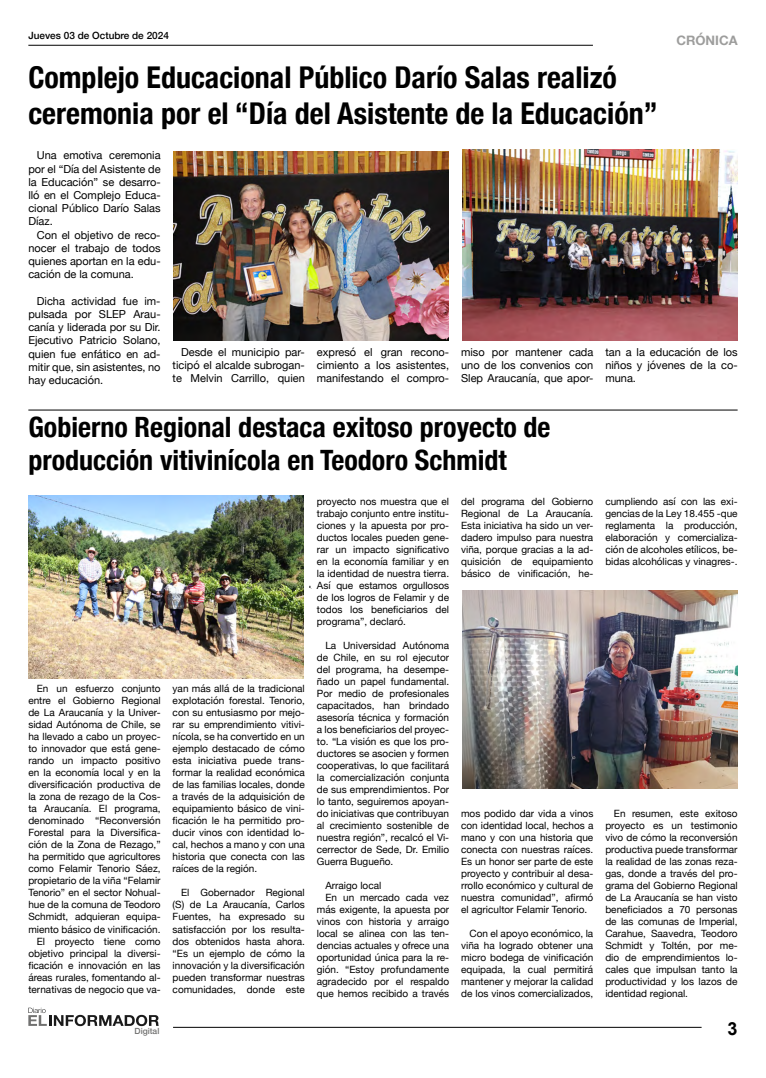
<style>
.page{position:relative;width:766px;height:1078px;background:#fff}
.page>*{position:absolute;margin:0;border:0;box-sizing:border-box;transform-origin:0 0}
.t1{font:700 condensed 30px/36px "Helvetica Neue";color:#000}
.t2{font:700 condensed 28px/33.6px "Helvetica Neue";color:#000}
.t3{font:700 18px "Arial";color:#000}
.t4{font:700 13px "Helvetica Neue";color:#9d9d9c}
.t5{font:11px/13.2px "Helvetica Neue";color:#000;text-align:justify}
.t6{font:10px/12px "Helvetica Neue";color:#000;text-align:justify}
.t7{font:500 10px "Helvetica Neue";color:#000}
.t8{font:500 8.5px "Helvetica Neue";color:#717170}
</style>
<div class="page">
<hr style="left:28px;top:45px;width:564px;height:1px;background:#000">
<hr style="left:173px;top:1026px;width:528px;height:1px;background:#000">
<svg style="left:28px;top:1007px;width:131px;height:18px"></svg>
<hr style="left:28px;top:410px;width:709px;height:1px;background:#000">
<img style="left:173px;top:151px;width:275px;height:190px">
<img style="left:462px;top:149px;width:275px;height:192px">
<img style="left:28px;top:495px;width:275px;height:183px">
<img style="left:462px;top:590px;width:275px;height:198px">
<p class="t7" style="left:28px;top:28px;width:142px">Jueves 03 de Octubre de 2024</p>
<h1 class="t1" style="left:28px;top:57px;width:630px">Complejo Educacional Público Darío Salas realizó ceremonia por el “Día del Asistente de la Educación”</h1>
<h3 class="t4" style="left:676px;top:30px;width:63px">CRÓNICA</h3>
<p class="t5" style="left:28px;top:149px;width:134px;text-indent:9px">Una emotiva ceremonia por el “Día del Asistente de la Educación” se desarro&shy;lló en el Complejo Educa&shy;cional Público Darío Salas Díaz.</p>
<p class="t5" style="left:28px;top:229px;width:134px;text-indent:9px">Con el objetivo de reco&shy;nocer el trabajo de todos quienes aportan en la edu&shy;cación de la comuna.</p>
<p class="t5" style="left:28px;top:295px;width:134px;text-indent:9px">Dicha actividad fue im&shy;pulsada por SLEP Arau&shy;canía y liderada por su Dir.<br>Ejecutivo Patricio Solano, quien fue enfático en ad&shy;mitir que, sin asistentes, no hay educación.</p>
<p class="t5" style="left:172px;top:345px;width:134px;text-indent:9px">Desde el municipio par&shy;ticipó el alcalde subrogan&shy;te Melvin Carrillo, quien</p>
<p class="t5" style="left:317px;top:345px;width:134px">expresó el gran recono&shy;cimiento a los asistentes, manifestando el compro-</p>
<p class="t5" style="left:461px;top:345px;width:134px">miso por mantener cada uno de los convenios con Slep Araucanía, que apor-</p>
<p class="t5" style="left:605px;top:345px;width:134px">tan a la educación de los niños y jóvenes de la co&shy;muna.</p>
<h2 class="t2" style="left:28px;top:408px;width:523px">Gobierno Regional destaca exitoso proyecto de producción vitivinícola en Teodoro Schmidt</h2>
<p class="t6" style="left:28px;top:683px;width:134px;text-align:right">En un esfuerzo conjunto entre el Gobierno Regional de La Araucanía y la Univer&shy;sidad Autónoma de Chile, se ha llevado a cabo un proyec&shy;to innovador que está gene&shy;rando un impacto positivo en la economía local y en la diversificación productiva de la zona de rezago de la Cos&shy;ta Araucanía. El programa, denominado “Reconversión<br>Forestal para la Diversifica&shy;ción de la Zona de Rezago,” ha permitido que agricultores como Felamir Tenorio Sáez, propietario de la viña “Felamir<br>Tenorio” en el sector Nohual&shy;hue de la comuna de Teodoro<br>Schmidt, adquieran equipa&shy;miento básico de vinificación.<br>El proyecto tiene como objetivo principal la diversi&shy;ficación e innovación en las áreas rurales, fomentando al&shy;ternativas de negocio que va-</p>
<p class="t6" style="left:172px;top:683px;width:134px">yan más allá de la tradicional explotación forestal. Tenorio, con su entusiasmo por mejo&shy;rar su emprendimiento vitivi&shy;nícola, se ha convertido en un ejemplo destacado de cómo esta iniciativa puede trans&shy;formar la realidad económica de las familias locales, donde a través de la adquisición de equipamiento básico de vini&shy;ficación le ha permitido pro&shy;ducir vinos con identidad lo&shy;cal, hechos a mano y con una historia que conecta con las raíces de la región.</p>
<p class="t6" style="left:172px;top:887px;width:134px;text-indent:8px">El Gobernador Regional (S) de La Araucanía, Carlos Fuentes, ha expresado su satisfacción por los resulta&shy;dos obtenidos hasta ahora. “Es un ejemplo de cómo la innovación y la diversificación pueden transformar nuestras comunidades, donde este</p>
<p class="t8" style="left:134px;top:1023px;width:26px">Digital</p>
<p class="t6" style="left:317px;top:495px;width:134px">proyecto nos muestra que el trabajo conjunto entre institu&shy;ciones y la apuesta por pro&shy;ductos locales pueden gene&shy;rar un impacto significativo en la economía familiar y en la identidad de nuestra tierra.<br>Así que estamos orgullosos de los logros de Felamir y de todos los beneficiarios del programa”, declaró.</p>
<p class="t6" style="left:317px;top:639px;width:134px;text-indent:8px">La Universidad Autónoma de Chile, en su rol ejecutor del programa, ha desempe&shy;ñado un papel fundamental.<br>Por medio de profesionales capacitados, han brindado asesoría técnica y formación a los beneficiarios del proyec&shy;to. “La visión es que los pro&shy;ductores se asocien y formen cooperativas, lo que facilitará la comercialización conjunta de sus emprendimientos. Por lo tanto, seguiremos apoyan&shy;do iniciativas que contribuyan al crecimiento sostenible de nuestra región”, recalcó el Vi&shy;cerrector de Sede, Dr. Emilio Guerra Bugueño.</p>
<p class="t6" style="left:325px;top:879px;width:57px">Arraigo local</p>
<p class="t6" style="left:325px;top:891px;width:125px">En un mercado cada vez</p>
<p class="t6" style="left:317px;top:903px;width:134px">más exigente, la apuesta por</p>
<p class="t6" style="left:317px;top:915px;width:134px">vinos con historia y arraigo</p>
<p class="t6" style="left:317px;top:927px;width:134px">local se alinea con las ten-</p>
<p class="t6" style="left:317px;top:939px;width:134px">dencias actuales y ofrece una</p>
<p class="t6" style="left:317px;top:951px;width:134px">oportunidad única para la re-</p>
<p class="t6" style="left:317px;top:963px;width:134px">gión. “Estoy profundamente</p>
<p class="t6" style="left:317px;top:975px;width:134px">agradecido por el respaldo</p>
<p class="t6" style="left:317px;top:987px;width:134px">que hemos recibido a través</p>
<p class="t6" style="left:461px;top:495px;width:134px">del programa del Gobierno Regional de La Araucanía.<br>Esta iniciativa ha sido un ver&shy;dadero impulso para nuestra viña, porque gracias a la ad&shy;quisición de equipamiento básico de vinificación, he-</p>
<p class="t6" style="left:461px;top:807px;width:134px">mos podido dar vida a vinos con identidad local, hechos a mano y con una historia que conecta con nuestras raíces.<br>Es un honor ser parte de este proyecto y contribuir al desa&shy;rrollo económico y cultural de nuestra comunidad”, afirmó el agricultor Felamir Tenorio.</p>
<p class="t6" style="left:461px;top:927px;width:134px;text-indent:8px">Con el apoyo económico, la viña ha logrado obtener una micro bodega de vinificación equipada, la cual permitirá mantener y mejorar la calidad de los vinos comercializados,</p>
<p class="t6" style="left:605px;top:495px;width:134px">cumpliendo así con las exi&shy;gencias de la Ley 18.455 -que reglamenta la producción, elaboración y comercializa&shy;ción de alcoholes etílicos, be&shy;bidas alcohólicas y vinagres-.</p>
<p class="t6" style="left:605px;top:807px;width:134px;text-indent:8px">En resumen, este exitoso proyecto es un testimonio vivo de cómo la reconversión productiva puede transformar la realidad de las zonas reza&shy;gas, donde a través del pro&shy;grama del Gobierno Regional de La Araucanía se han visto beneficiados a 70 personas de las comunas de Imperial, Carahue, Saavedra, Teodoro Schmidt y Toltén, por me&shy;dio de emprendimientos lo&shy;cales que impulsan tanto la productividad y los lazos de identidad regional.</p>
<h3 class="t3" style="left:727px;top:1016px;width:12px">3</h3>
</div>
